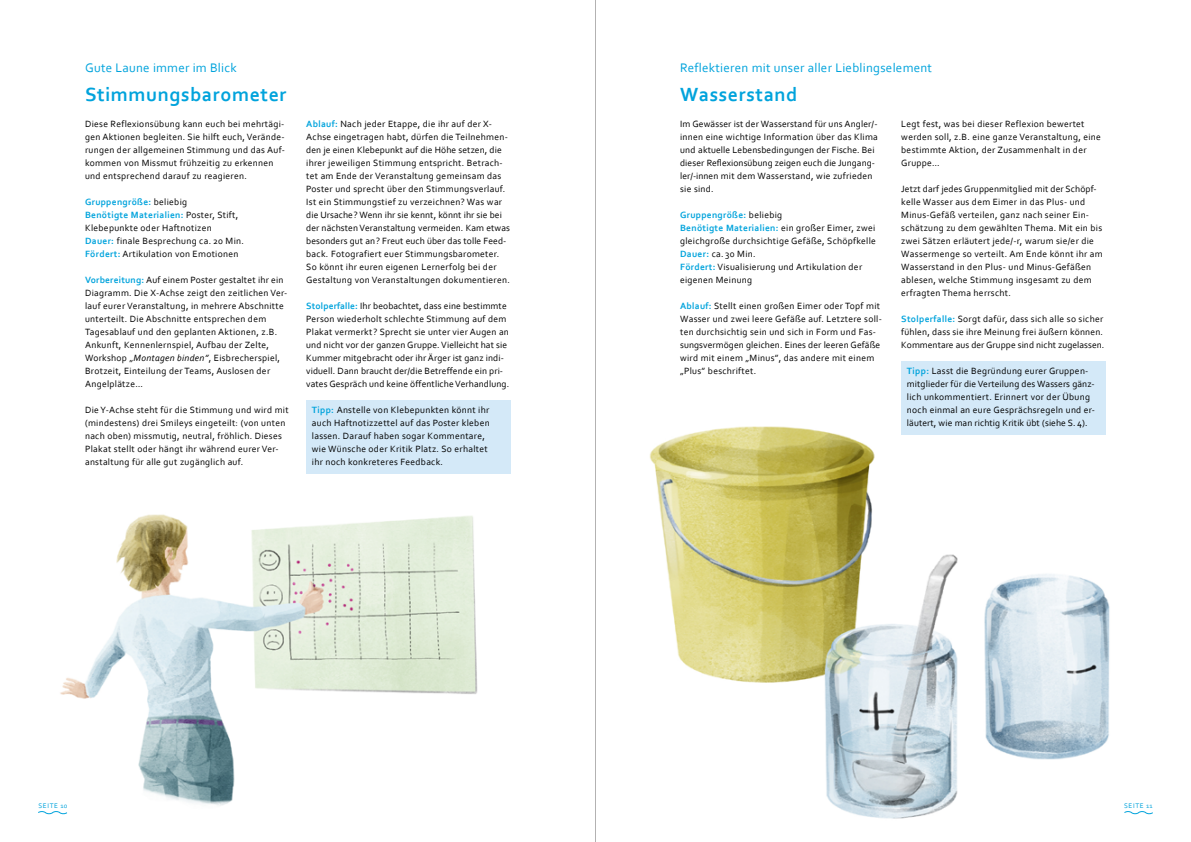
<style>
.page{position:relative;width:1191px;height:842px;background:#fff}
.page>*{position:absolute;margin:0;border:0;box-sizing:border-box;transform-origin:0 0}
.t1{font:700 20px "Corbel";letter-spacing:.03em;color:#00a3dc}
.t2{font:13px "Corbel";letter-spacing:.02em;color:#00a3dc}
.t3{font:9.5px/13px "Corbel";letter-spacing:.03em;color:#000}
.t4{font:9.5px/13px "Corbel";letter-spacing:.01em;color:#000}
.t5{font:7px "Corbel";letter-spacing:.09em;color:#00a3dc}
.s1{font-weight:700;color:#00a3dc}
.s2{font-style:italic}
</style>
<div class="page">
<hr style="left:595px;top:0;width:1px;height:842px;background:#b3b2b2">
<img style="left:60px;top:514px;width:418px;height:292px">
<img style="left:649px;top:387px;width:461px;height:432px">
<svg style="left:1124px;top:811px;width:29px;height:4px"></svg>
<svg style="left:38px;top:811px;width:29px;height:4px"></svg>
<div style="left:306px;top:400px;width:204px;height:74px;background:#d4e9f8"></div>
<div style="left:901px;top:361px;width:204px;height:74px;background:#d4e9f8"></div>
<h2 class="t2" style="left:85px;top:59px;width:153px">Gute Laune immer im Blick</h2>
<h2 class="t2" style="left:680px;top:59px;width:253px">Reflektieren mit unser aller Lieblingselement</h2>
<h1 class="t1" style="left:85px;top:82px;width:203px">Stimmungsbarometer</h1>
<p class="t3" style="left:85px;top:117px;width:201px">Diese Reflexionsübung kann euch bei mehrtägi&shy;gen Aktionen begleiten. Sie hilft euch, Verände&shy;rungen der allgemeinen Stimmung und das Auf&shy;kommen von Missmut frühzeitig zu erkennen und entsprechend darauf zu reagieren.</p>
<p class="t3" style="left:85px;top:195px;width:160px"><span class="s1">Gruppengröße:</span> beliebig<br><span class="s1">Benötigte Materialien:</span> Poster, Stift, Klebepunkte oder Haftnotizen<br><span class="s1">Dauer:</span> finale Besprechung ca. 20 Min.<br><span class="s1">Fördert:</span> Artikulation von Emotionen</p>
<p class="t3" style="left:85px;top:273px;width:204px"><span class="s1">Vorbereitung:</span> Auf einem Poster gestaltet ihr ein Diagramm. Die X-Achse zeigt den zeitlichen Ver&shy;lauf eurer Veranstaltung, in mehrere Abschnitte unterteilt. Die Abschnitte entsprechen dem Tagesablauf und den geplanten Aktionen, z.B.<br>Ankunft, Kennenlernspiel, Aufbau der Zelte, Workshop „<span class="s2">Montagen binden”</span>, Eisbrecherspiel, Brotzeit, Einteilung der Teams, Auslosen der Angelplätze…</p>
<p class="t3" style="left:85px;top:403px;width:205px">Die Y-Achse steht für die Stimmung und wird mit (mindestens) drei Smileys eingeteilt: (von unten nach oben) missmutig, neutral, fröhlich. Dieses Plakat stellt oder hängt ihr während eurer Ver&shy;anstaltung für alle gut zugänglich auf.</p>
<h1 class="t1" style="left:680px;top:82px;width:119px">Wasserstand</h1>
<p class="t3" style="left:680px;top:117px;width:199px">Im Gewässer ist der Wasserstand für uns Angler/- innen eine wichtige Information über das Klima und aktuelle Lebensbedingungen der Fische. Bei dieser Reflexionsübung zeigen euch die Jungang&shy;ler/-innen mit dem Wasserstand, wie zufrieden sie sind.</p>
<p class="t3" style="left:680px;top:208px;width:197px"><span class="s1">Gruppengröße:</span> beliebig<br><span class="s1">Benötigte Materialien:</span> ein großer Eimer, zwei gleichgroße durchsichtige Gefäße, Schöpfkelle <span class="s1">Dauer:</span> ca. 30 Min.<br><span class="s1">Fördert:</span> Visualisierung und Artikulation der eigenen Meinung</p>
<p class="t3" style="left:680px;top:299px;width:203px"><span class="s1">Ablauf:</span> Stellt einen großen Eimer oder Topf mit Wasser und zwei leere Gefäße auf. Letztere soll&shy;ten durchsichtig sein und sich in Form und Fas&shy;sungsvermögen gleichen. Eines der leeren Gefäße wird mit einem „Minus”, das andere mit einem „Plus” beschriftet.</p>
<p class="t3" style="left:901px;top:117px;width:201px">Legt fest, was bei dieser Reflexion bewertet werden soll, z.B. eine ganze Veranstaltung, eine bestimmte Aktion, der Zusammenhalt in der Gruppe…</p>
<p class="t3" style="left:901px;top:182px;width:203px">Jetzt darf jedes Gruppenmitglied mit der Schöpf&shy;kelle Wasser aus dem Eimer in das Plus- und Minus-Gefäß verteilen, ganz nach seiner Ein&shy;schätzung zu dem gewählten Thema. Mit ein bis zwei Sätzen erläutert jede/-r, warum sie/er die Wassermenge so verteilt. Am Ende könnt ihr am Wasserstand in den Plus- und Minus-Gefäßen ablesen, welche Stimmung insgesamt zu dem erfragten Thema herrscht.</p>
<p class="t3" style="left:901px;top:312px;width:205px"><span class="s1">Stolperfalle:</span> Sorgt dafür, dass sich alle so sicher fühlen, dass sie ihre Meinung frei äußern können.<br>Kommentare aus der Gruppe sind nicht zugelassen.</p>
<p class="t3" style="left:306px;top:117px;width:205px"><span class="s1">Ablauf:</span> Nach jeder Etappe, die ihr auf der X-Achse eingetragen habt, dürfen die Teilnehmen&shy;den je einen Klebepunkt auf die Höhe setzen, die ihrer jeweiligen Stimmung entspricht. Betrach&shy;tet am Ende der Veranstaltung gemeinsam das Poster und sprecht über den Stimmungsverlauf.<br>Ist ein Stimmungstief zu verzeichnen? Was war die Ursache? Wenn ihr sie kennt, könnt ihr sie bei der nächsten Veranstaltung vermeiden. Kam etwas besonders gut an? Freut euch über das tolle Feed&shy;back. Fotografiert euer Stimmungsbarometer.<br>So könnt ihr euren eigenen Lernerfolg bei der Gestaltung von Veranstaltungen dokumentieren.</p>
<p class="t4" style="left:306px;top:299px;width:204px"><span class="s1">Stolperfalle:</span> Ihr beobachtet, dass eine bestimmte Person wiederholt schlechte Stimmung auf dem Plakat vermerkt? Sprecht sie unter vier Augen an und nicht vor der ganzen Gruppe. Vielleicht hat sie Kummer mitgebracht oder ihr Ärger ist ganz indi&shy;viduell. Dann braucht der/die Betreffende ein pri&shy;vates Gespräch und keine öffentliche Verhandlung.</p>
<p class="t3" style="left:907px;top:364px;width:190px"><span class="s1">Tipp:</span> Lasst die Begründung eurer Gruppen&shy;mitglieder für die Verteilung des Wassers gänz&shy;lich unkommentiert. Erinnert vor der Übung noch einmal an eure Gesprächsregeln und er&shy;läutert, wie man richtig Kritik übt (siehe S. 4).</p>
<p class="t3" style="left:312px;top:403px;width:179px"><span class="s1">Tipp:</span> Anstelle von Klebepunkten könnt ihr auch Haftnotizzettel auf das Poster kleben lassen. Darauf haben sogar Kommentare, wie Wünsche oder Kritik Platz. So erhaltet ihr noch konkreteres Feedback.</p>
<p class="t5" style="left:38px;top:802px;width:31px">SEITE 10</p>
<p class="t5" style="left:1124px;top:802px;width:30px">SEITE 11</p>
</div>
